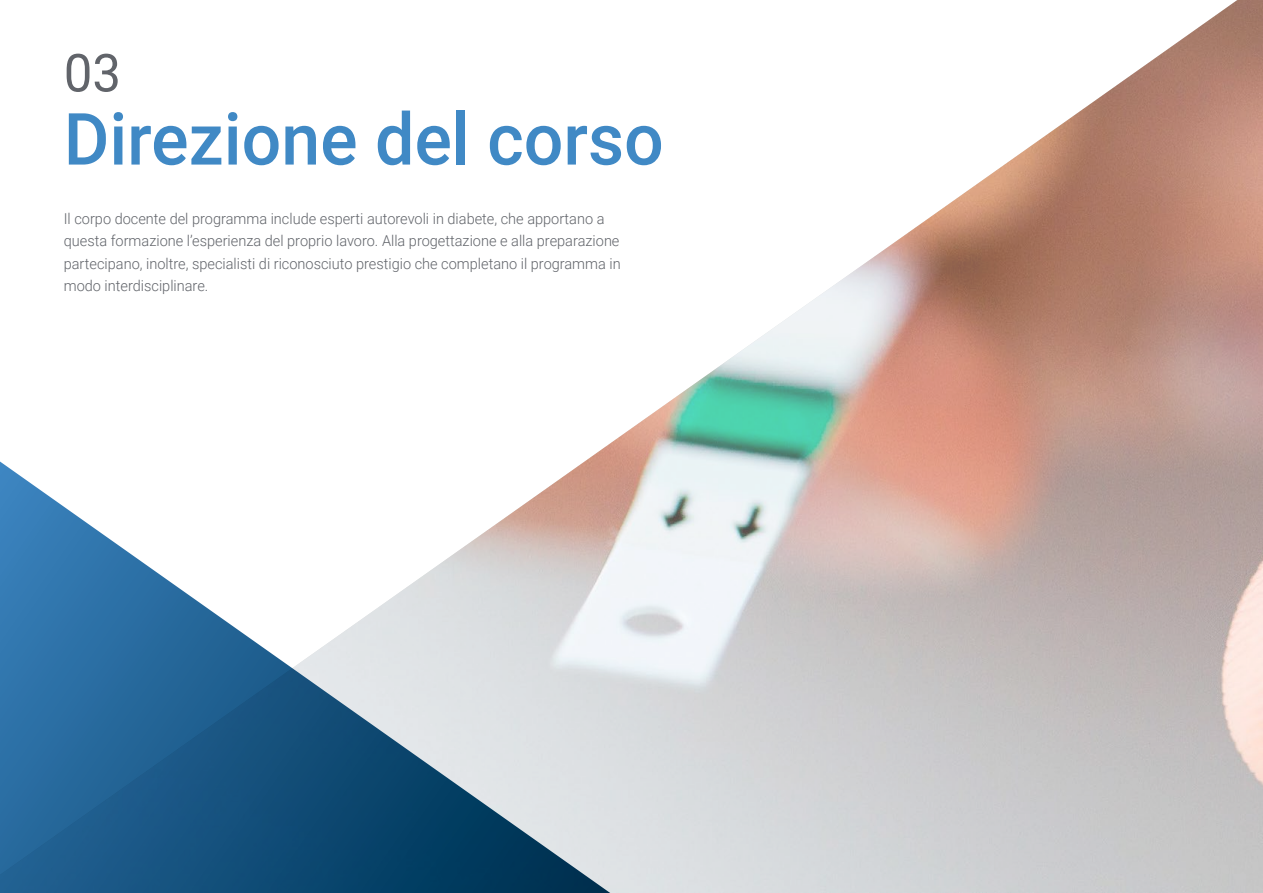
<style>
.page{position:relative;width:1263px;height:893px;background:#fff}
.page>*{position:absolute;margin:0;border:0;box-sizing:border-box;transform-origin:0 0}
.t1{font:500 72px "Roboto";color:#4089c5}
.t2{font:52.5px "Roboto";color:#61646a}
.t3{font:300 15px/22.5px "Roboto";color:#61646a}
</style>
<div class="page">
<img style="left:607px;top:0;width:656px;height:893px">
<svg style="left:0;top:446px;width:640px;height:447px"></svg>
<h2 class="t2" style="left:64px;top:36px;width:59px">03</h2>
<h1 class="t1" style="left:64px;top:89px;width:601px">Direzione del corso</h1>
<p class="t3" style="left:64px;top:207px;width:558px">Il corpo docente del programma include esperti autorevoli in diabete, che apportano a questa formazione l’esperienza del proprio lavoro. Alla progettazione e alla preparazione partecipano, inoltre, specialisti di riconosciuto prestigio che completano il programma in modo interdisciplinare.</p>
</div>
